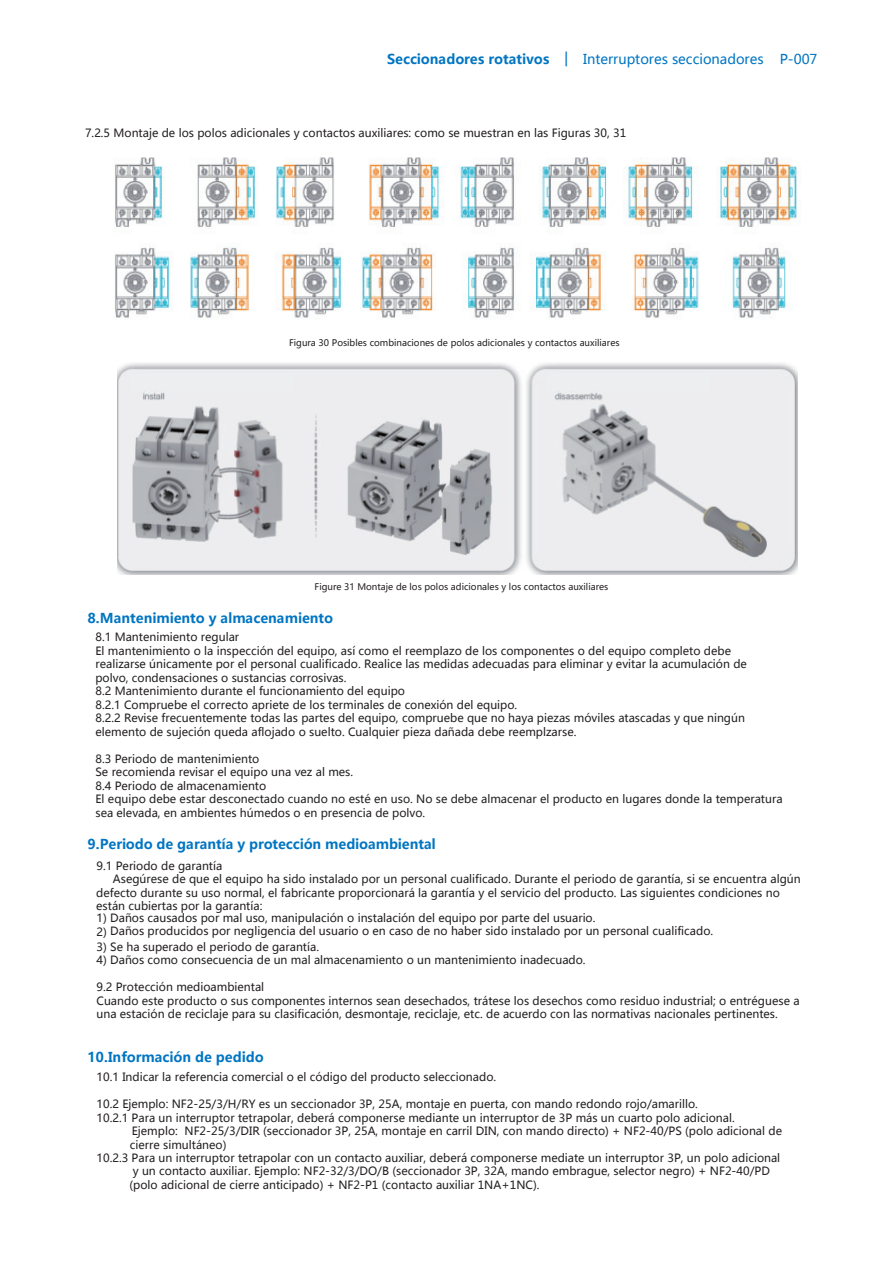
<style>
.page{position:relative;width:893px;height:1263px;background:#fff}
.page>*{position:absolute;margin:0;border:0;box-sizing:border-box;transform-origin:0 0}
.Paragraph_Style1{font:700 13.5px "Microsoft Ya Hei";color:#0075c2}
.t1{font:13.5px "Microsoft Ya Hei";color:#0075c2}
.t2{font:11.25px/13.5px "Microsoft Ya Hei";color:#231f20}
.t3{font:9px "Microsoft Ya Hei";color:#231f20}
.s1{font-weight:700}
</style>
<div class="page">
<img style="left:115px;top:157px;width:684px;height:162px">
<img style="left:117px;top:363px;width:680px;height:211px">
<div style="left:131px;top:374px;width:163px;height:17px;background:#edeeef"></div>
<div style="left:546px;top:374px;width:163px;height:17px;background:#edeeef"></div>
<p class="t1" style="left:387px;top:50px;width:432px"><span class="s1">Seccionadores rotativos │</span> Interruptores seccionadores P-007</p>
<p class="t2" style="left:85px;top:125px;width:543px">7.2.5 Montaje de los polos adicionales y contactos auxiliares: como se muestran en las Figuras 30, 31</p>
<p class="t3" style="left:289px;top:336px;width:332px">Figura 30 Posibles combinaciones de polos adicionales y contactos auxiliares</p>
<p class="t3" style="left:315px;top:581px;width:295px">Figure 31 Montaje de los polos adicionales y los contactos auxiliares</p>
<p class="t2" style="left:95px;top:630px;width:653px">8.1 Mantenimiento regular<br>El mantenimiento o la inspección del equipo, así como el reemplazo de los componentes o del equipo completo debe realizarse únicamente por el personal cualificado. Realice las medidas adecuadas para eliminar y evitar la acumulación de polvo, condensaciones o sustancias corrosivas.</p>
<p class="t2" style="left:95px;top:684px;width:651px">8.2 Mantenimiento durante el funcionamiento del equipo<br>8.2.1 Compruebe el correcto apriete de los terminales de conexión del equipo.<br>8.2.2 Revise frecuentemente todas las partes del equipo, compruebe que no haya piezas móviles atascadas y que ningún elemento de sujeción queda aflojado o suelto. Cualquier pieza dañada debe reemplzarse.</p>
<p class="t2" style="left:95px;top:752px;width:689px">8.3 Periodo de mantenimiento<br>Se recomienda revisar el equipo una vez al mes.<br>8.4 Periodo de almacenamiento<br>El equipo debe estar desconectado cuando no esté en uso. No se debe almacenar el producto en lugares donde la temperatura sea elevada, en ambientes húmedos o en presencia de polvo.</p>
<p class="Paragraph_Style1" style="left:88px;top:609px;width:247px">8.Mantenimiento y almacenamiento</p>
<p class="Paragraph_Style1" style="left:88px;top:834px;width:350px">9.Periodo de garantía y protección medioambiental</p>
<p class="t2" style="left:97px;top:858px;width:127px">9.1 Periodo de garantía</p>
<p class="t2" style="left:96px;top:872px;width:706px;text-indent:17px">Asegúrese de que el equipo ha sido instalado por un personal cualificado. Durante el periodo de garantía, si se encuentra algún defecto durante su uso normal, el fabricante proporcionará la garantía y el servicio del producto. Las siguientes condiciones no están cubiertas por la garantía:</p>
<p class="t2" style="left:97px;top:911px;width:500px">1) Daños causados por mal uso, manipulación o instalación del equipo por parte del usuario.</p>
<p class="t2" style="left:97px;top:924px;width:618px">2) Daños producidos por negligencia del usuario o en caso de no haber sido instalado por un personal cualificado.</p>
<p class="t2" style="left:97px;top:939px;width:224px">3) Se ha superado el periodo de garantía.</p>
<p class="t2" style="left:97px;top:953px;width:491px">4) Daños como consecuencia de un mal almacenamiento o un mantenimiento inadecuado.</p>
<p class="t2" style="left:97px;top:980px;width:705px">9.2 Protección medioambiental<br>Cuando este producto o sus componentes internos sean desechados, trátese los desechos como residuo industrial; o entréguese a una estación de reciclaje para su clasificación, desmontaje, reciclaje, etc. de acuerdo con las normativas nacionales pertinentes.</p>
<p class="Paragraph_Style1" style="left:88px;top:1048px;width:178px">10.Información de pedido</p>
<p class="t2" style="left:97px;top:1070px;width:401px">10.1 Indicar la referencia comercial o el código del producto seleccionado.</p>
<p class="t2" style="left:97px;top:1097px;width:640px">10.2 Ejemplo: NF2-25/3/H/RY es un seccionador 3P, 25A, montaje en puerta, con mando redondo rojo/amarillo.<br>10.2.1 Para un interruptor tetrapolar, deberá componerse mediante un interruptor de 3P más un cuarto polo adicional.</p>
<p class="t2" style="left:132px;top:1124px;width:652px">Ejemplo: NF2-25/3/DIR (seccionador 3P, 25A, montaje en carril DIN, con mando directo) + NF2-40/PS (polo adicional de</p>
<p class="t2" style="left:97px;top:1137px;width:685px;text-indent:33px">cierre simultáneo)<br>10.2.3 Para un interruptor tetrapolar con un contacto auxiliar, deberá componerse mediate un interruptor 3P, un polo adicional</p>
<p class="t2" style="left:129px;top:1164px;width:642px">y un contacto auxiliar. Ejemplo: NF2-32/3/DO/B (seccionador 3P, 32A, mando embrague, selector negro) + NF2-40/PD (polo adicional de cierre anticipado) + NF2-P1 (contacto auxiliar 1NA+1NC).</p>
</div>
